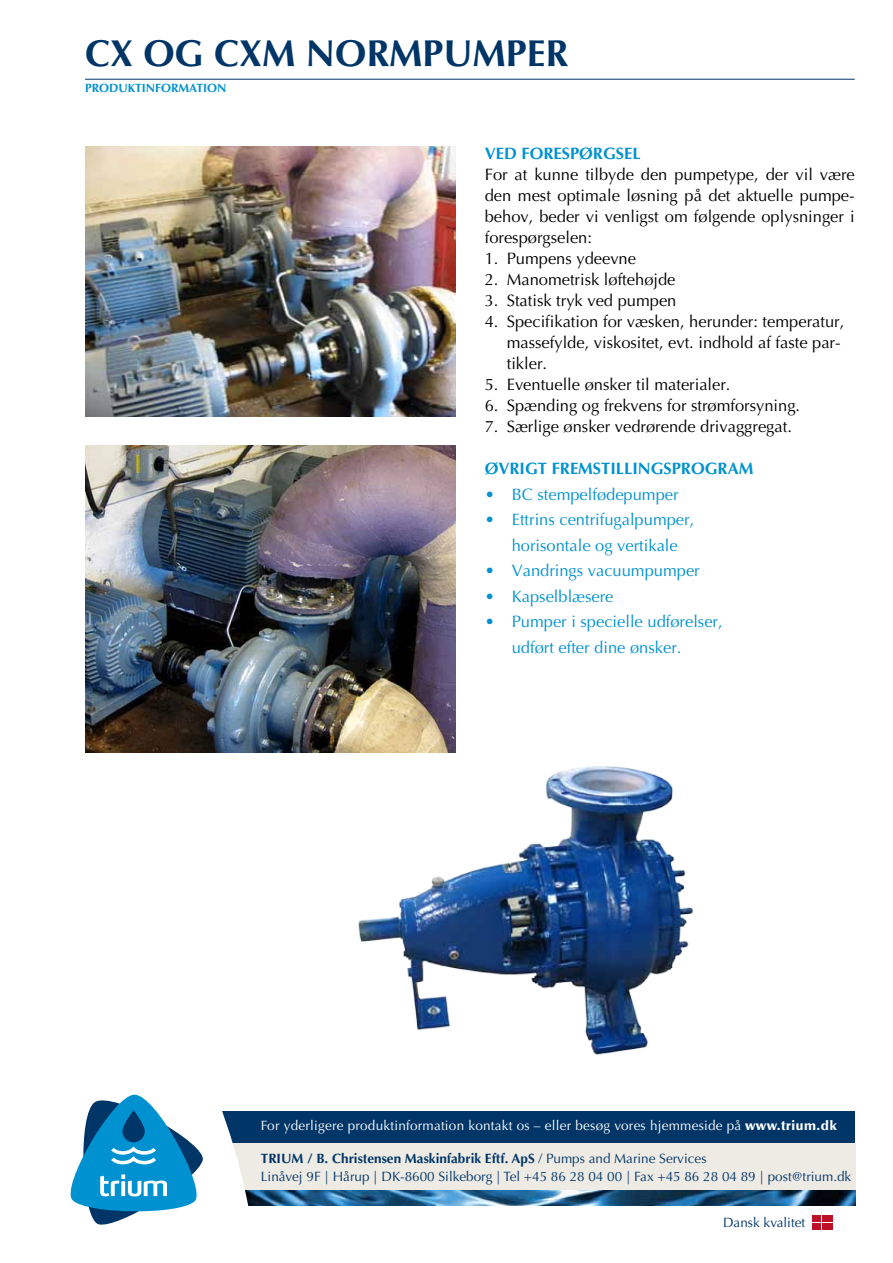
<style>
.page{position:relative;width:893px;height:1263px;background:#fff}
.page>*{position:absolute;margin:0;border:0;box-sizing:border-box;transform-origin:0 0}
.t1{font:700 37.5px "Optima";color:#003567}
.t2{font:16.5px/21px "Optima";color:#000;text-align:justify}
.t3{font:16.5px/25.5px "Optima";color:#0092d0}
.t4{font:700 16.5px "Optima";color:#0092d0}
.t5{font:13.5px/18px "Optima";color:#003567}
.t6{font:13.5px "Optima";letter-spacing:.015em;color:#fff}
.t7{font:700 12px "Optima";color:#0092d0}
.s1{font-weight:900}
.s2{font-weight:700}
</style>
<div class="page">
<div style="left:171px;top:1111px;width:684px;height:49px;background:#003567"></div>
<div style="left:192px;top:1143px;width:663px;height:48px;background:#eeebe5"></div>
<img style="left:278px;top:1191px;width:577px;height:15px">
<svg style="left:822px;top:1215px;width:1px;height:15px"></svg>
<div style="left:813px;top:1215px;width:8px;height:7px;background:#bd112a"></div>
<div style="left:813px;top:1223px;width:8px;height:7px;background:#bd112a"></div>
<div style="left:823px;top:1215px;width:10px;height:7px;background:#bd112a"></div>
<div style="left:823px;top:1223px;width:10px;height:7px;background:#bd112a"></div>
<svg style="left:70px;top:1094px;width:208px;height:131px;fill:#fff"></svg>
<svg style="left:71px;top:1095px;width:132px;height:129px"></svg>
<img style="left:85px;top:146px;width:370px;height:270px">
<img style="left:85px;top:446px;width:370px;height:307px">
<img style="left:358px;top:766px;width:335px;height:289px">
<hr style="left:85px;top:79px;width:770px;height:1px;background:#003567">
<h1 class="t1" style="left:85px;top:31px;width:463px">CX OG CXM NORMPUMPER</h1>
<p class="t7" style="left:85px;top:81px;width:94px">PRODU KTIN FORMATI</p>
<p class="t7" style="left:207px;top:81px;width:18px">ON</p>
<p class="t4" style="left:485px;top:144px;width:157px">VED FORESPØRGSEL</p>
<p class="t2" style="left:485px;top:164px;width:371px">For at kunne tilbyde den pumpetype, der vil være den mest optimale løsning på det aktuelle pumpe&shy;behov, beder vi venligst om følgende oplysninger i forespørgselen:</p>
<p class="t2" style="left:485px;top:248px;width:153px">1. Pumpens ydeevne</p>
<p class="t2" style="left:485px;top:269px;width:192px">2. Manometrisk løftehøjde</p>
<p class="t2" style="left:485px;top:290px;width:193px">3. Statisk tryk ved pumpen</p>
<p class="t2" style="left:507px;top:311px;width:339px;text-align:left;text-indent:-22px">4. Specifikation for væsken, herunder: temperatur, massefylde, viskositet, evt. indhold af faste par&shy;tikler.</p>
<p class="t2" style="left:485px;top:374px;width:247px">5. Eventuelle ønsker til materialer.</p>
<p class="t2" style="left:485px;top:395px;width:317px">6. Spænding og frekvens for strømforsyning.</p>
<p class="t2" style="left:485px;top:416px;width:309px">7. Særlige ønsker vedrørende drivaggregat.</p>
<p class="t4" style="left:485px;top:459px;width:270px">ØVRIGT FREMSTILLINGSPROG RAM</p>
<p class="t3" style="left:485px;top:481px;width:195px">• BC stempelfødepumper</p>
<p class="t3" style="left:512px;top:507px;width:184px;text-indent:-27px">• Ettrins centrifugalpumper, horisontale og vertikale</p>
<p class="t3" style="left:485px;top:558px;width:216px">• Vandrings vacuumpumper</p>
<p class="t3" style="left:485px;top:583px;width:130px">• Kapselblæsere</p>
<p class="t3" style="left:512px;top:609px;width:212px;text-indent:-27px">• Pumper i specielle udførelser, udført efter dine ønsker.</p>
<p class="t6" style="left:261px;top:1118px;width:578px">For yderligere produktinformation kontakt os – eller besøg vores hjemmeside på <span class="s1">www.trium.dk</span></p>
<p class="t5" style="left:261px;top:1149px;width:592px"><span class="s2">TRIUM / B. CHRISTENSEN MASKINFABRIK EFTF. APS</span> / Pumps and Marine Services<br>Linåvej 9F | Hårup | DK-8600 Silkeborg | Tel +45 86 28 04 00 | Fax +45 86 28 04 89 | post@trium.dk</p>
<p class="t5" style="left:723px;top:1214px;width:84px">Dansk kvalitet</p>
</div>
